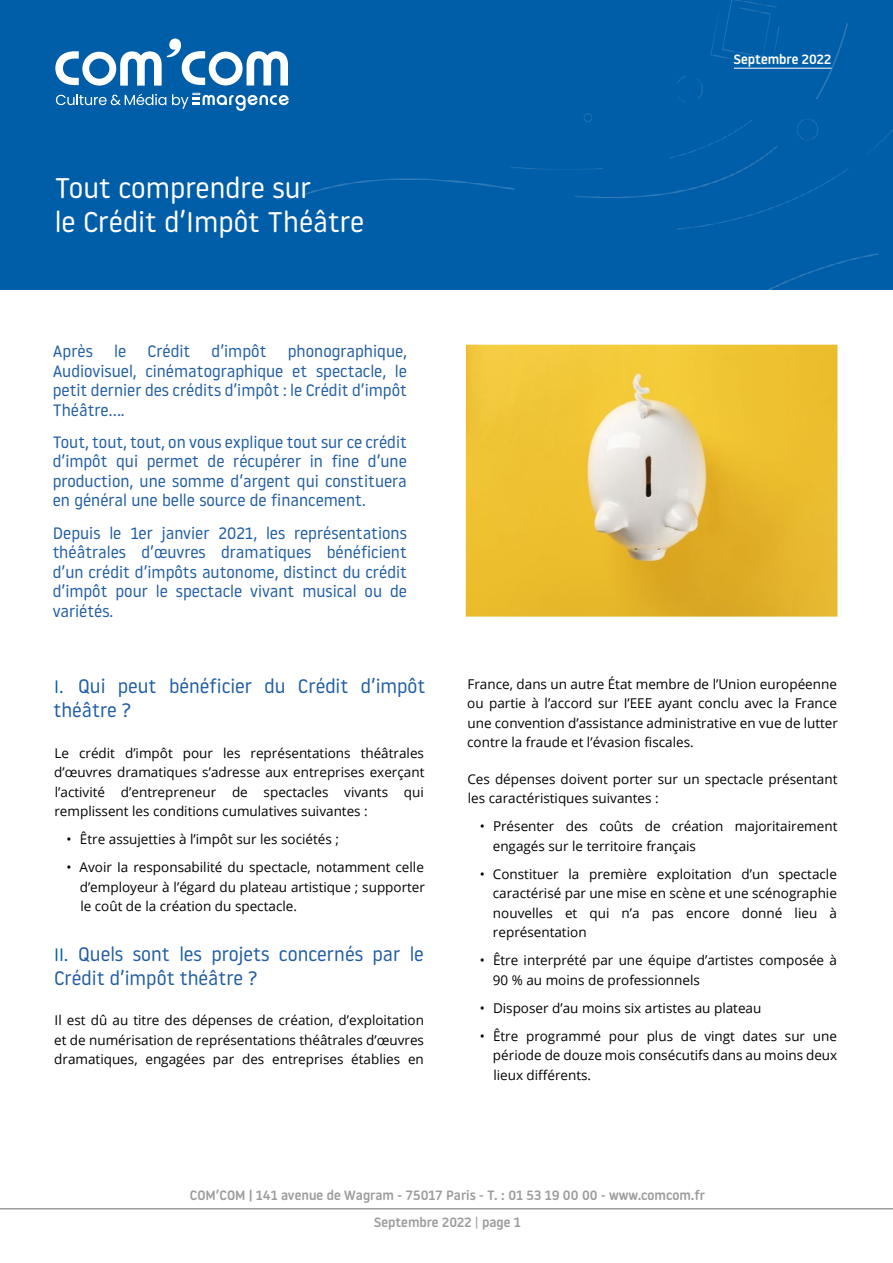
<style>
.page{position:relative;width:893px;height:1263px;background:#fff}
.page>*{position:absolute;margin:0;border:0;box-sizing:border-box;transform-origin:0 0}
.t1{font:28.5px/34.2px "Roway Round";color:#fff}
.t2{font:19.5px/24px "Roway Round";color:#215ea3}
.t3{font:16.5px/19.5px "Roway Round";color:#215ea3;text-align:justify}
.t4{font:13.5px/19.5px "Open Sans";color:#020203;text-align:justify}
.t5{font:500 13.5px/26.8px "Roway Round";color:#9d9d9d;text-align:center}
.t6{font:500 13.5px "Roway Round";color:#fff}
.s1{font-size:18px;color:#005ea9}
.s2{font-weight:400}
</style>
<div class="page">
<div style="left:0;top:0;width:893px;height:289px;background:#005ea9"></div>
<hr style="left:0;top:1208px;width:893px;height:1px;background:#9d9d9d">
<svg style="left:56px;top:94px;width:110px;height:11px"></svg>
<svg style="left:172px;top:93px;width:117px;height:18px"></svg>
<svg style="left:55px;top:38px;width:233px;height:48px"></svg>
<hr style="left:734px;top:68px;width:97px;height:1px;background:#fff">
<img style="left:466px;top:345px;width:371px;height:272px">
<p class="t6" style="left:734px;top:50px;width:99px">Septembre 2022</p>
<h1 class="t1" style="left:55px;top:169px;width:311px">Tout comprendre sur<br>le Crédit d’Impôt Théâtre</h1>
<p class="t3" style="left:53px;top:341px;width:42px">Après</p>
<p class="t3" style="left:114px;top:341px;width:14px">le</p>
<p class="t3" style="left:148px;top:341px;width:44px">Crédit</p>
<p class="t3" style="left:212px;top:341px;width:56px">d’impôt</p>
<p class="t3" style="left:53px;top:341px;width:356px;text-indent:235px">phonographique, Audiovisuel, cinématographique et spectacle, le petit dernier des crédits d’impôt : le Crédit d’impôt Théâtre….</p>
<p class="t3" style="left:53px;top:431px;width:356px">Tout, tout, tout, on vous explique tout sur ce crédit d’impôt qui permet de récupérer in fine d’une production, une somme d’argent qui constituera en général une belle source de financement.</p>
<p class="t3" style="left:53px;top:522px;width:356px">Depuis le 1er janvier 2021, les représentations théâtrales d’œuvres dramatiques bénéficient d’un crédit d’impôts autonome, distinct du crédit d’impôt pour le spectacle vivant musical ou de variétés.</p>
<h2 class="t2" style="left:54px;top:673px;width:374px"><span class="s1">I.</span> Qui peut bénéficier du Crédit d’impôt théâtre ?</h2>
<p class="t4" style="left:54px;top:743px;width:372px">Le crédit d’impôt pour les représentations théâtrales d’œuvres dramatiques s’adresse aux entreprises exerçant l’activité d’entrepreneur de spectacles vivants qui remplissent les conditions cumulatives suivantes :</p>
<p class="t4" style="left:67px;top:829px;width:274px">• Être assujetties à l’impôt sur les sociétés ;</p>
<p class="t4" style="left:80px;top:857px;width:347px;text-indent:-13px">• Avoir Ia responsabilité du spectacle, notamment celle d’employeur à l’égard du plateau artistique ; supporter le coût de la création du spectacle.</p>
<h2 class="t2" style="left:54px;top:941px;width:371px"><span class="s1">II.</span> Quels sont les projets concernés par le<br>Crédit d’impôt théâtre ?</h2>
<p class="t4" style="left:54px;top:1010px;width:371px">Il est dû au titre des dépenses de création, d’exploitation et de numérisation de représentations théâtrales d’œuvres dramatiques, engagées par des entreprises établies en</p>
<p class="t4" style="left:467px;top:674px;width:372px">France, dans un autre État membre de l’Union européenne ou partie à l’accord sur I’EEE ayant conclu avec la France une convention d’assistance administrative en vue de lutter contre la fraude et l’évasion fiscales.</p>
<p class="t4" style="left:467px;top:768px;width:372px">Ces dépenses doivent porter sur un spectacle présentant les caractéristiques suivantes :</p>
<p class="t4" style="left:493px;top:816px;width:346px;text-indent:-13px">• Présenter des coûts de création majoritairement engagés sur le territoire français</p>
<p class="t4" style="left:493px;top:863px;width:346px;text-indent:-13px">• Constituer la première exploitation d’un spectacle caractérisé par une mise en scène et une scénographie nouvelles et qui n’a pas encore donné lieu à représentation</p>
<p class="t4" style="left:493px;top:950px;width:346px;text-indent:-13px">• Être interprété par une équipe d’artistes composée à<br>90 % au moins de professionnels</p>
<p class="t4" style="left:480px;top:997px;width:283px">• Disposer d’au moins six artistes au plateau</p>
<p class="t4" style="left:493px;top:1025px;width:346px;text-indent:-13px">• Être programmé pour plus de vingt dates sur une période de douze mois consécutifs dans au moins deux lieux différents.</p>
<p class="t5" style="left:190px;top:1181px;width:517px">COM’COM | 141 avenue de Wagram - 75017 Paris - T. : 01 53 19 00 00 - www.comcom.fr<br>Septembre 2022 <span class="s2">|</span> page 1</p>
</div>
